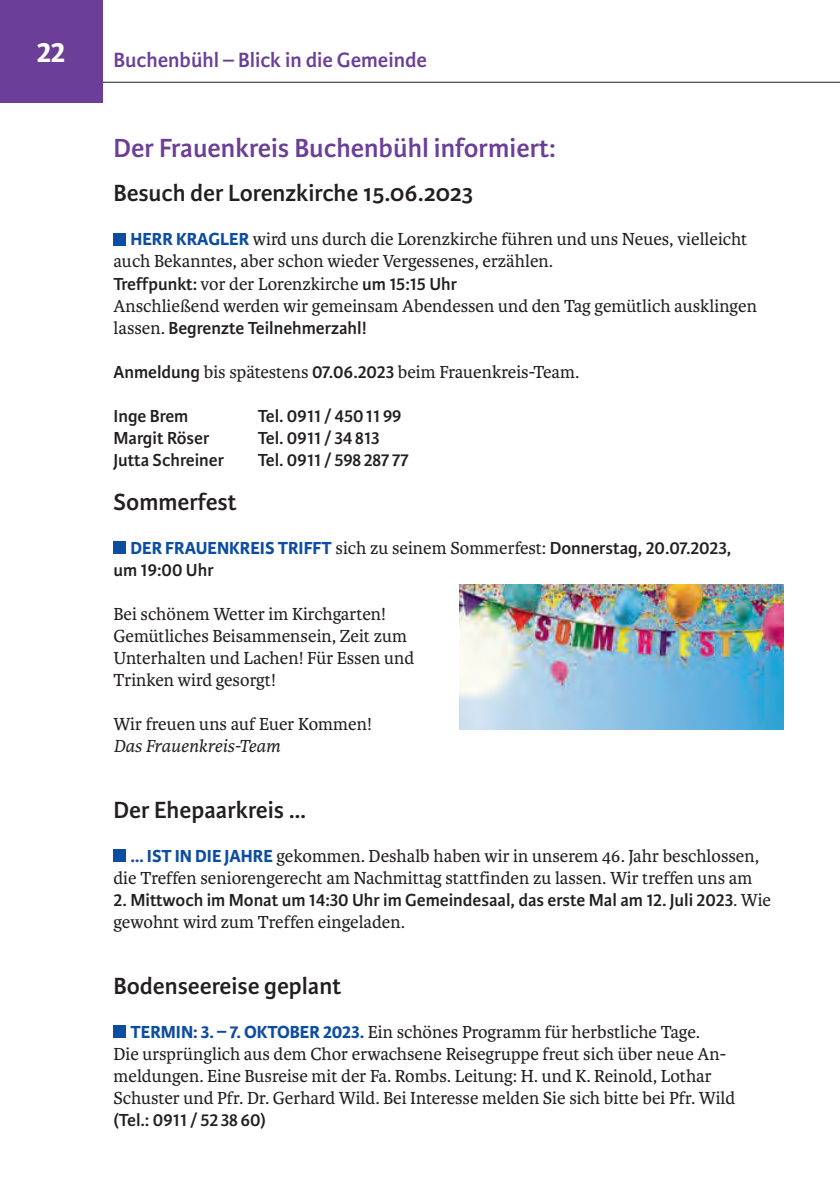
<style>
.page{position:relative;width:840px;height:1191px;background:#fff}
.page>*{position:absolute;margin:0;border:0;box-sizing:border-box;transform-origin:0 0}
.t1{font:700 30px "Karmina Sans";color:#fff}
.t2{font:600 28px "Karmina Sans";color:#6b3e98}
.t3{font:600 25px "Karmina Sans";color:#231f20}
.t4{font:600 22px "Karmina Sans";color:#6b3e98}
.t5{font:18.6px/22px "Karmina";color:#231f20}
.t6{font:600 18.6px "Karmina Sans";color:#231f20}
.t7{font:italic 18.6px "Karmina";color:#231f20}
.s1{font-family:"Karmina Sans";font-weight:700;color:#0d4da1}
.s2{font-family:"Karmina";font-weight:400}
.s3{font-family:"Karmina Sans";font-weight:600}
</style>
<div class="page">
<hr style="left:0;top:82px;width:839px;height:1px;background:#231f20">
<div style="left:0;top:0;width:102px;height:102px;background:#6b3e98"></div>
<div style="left:113px;top:233px;width:13px;height:12px;background:#0d4da1"></div>
<div style="left:113px;top:541px;width:13px;height:12px;background:#0d4da1"></div>
<div style="left:113px;top:849px;width:13px;height:12px;background:#0d4da1"></div>
<div style="left:113px;top:1025px;width:13px;height:12px;background:#0d4da1"></div>
<img style="left:459px;top:585px;width:323px;height:144px">
<h1 class="t1" style="left:37px;top:35px;width:30px">22</h1>
<p class="t4" style="left:113px;top:47px;width:315px">Buchenbühl – Blick in die Gemeinde</p>
<h2 class="t2" style="left:113px;top:132px;width:443px">Der Frauenkreis Buchenbühl informiert:</h2>
<h3 class="t3" style="left:113px;top:179px;width:361px">Besuch der Lorenzkirche 15.06.2023</h3>
<p class="t5" style="left:113px;top:229px;width:634px;text-indent:17px"><span class="s1">HERR KRAGLER</span> wird uns durch die Lorenzkirche führen und uns Neues, vielleicht auch Bekanntes, aber schon wieder Vergessenes, erzählen.</p>
<p class="t6" style="left:113px;top:273px;width:345px">Treffpunkt: <span class="s2">vor der Lorenzkirche</span> um 15:15 Uhr</p>
<p class="t5" style="left:113px;top:295px;width:644px">Anschließend werden wir gemeinsam Abendessen und den Tag gemütlich ausklingen</p>
<p class="t6" style="left:113px;top:317px;width:255px"><span class="s2">lassen.</span> Begrenzte Teilnehmerzahl!</p>
<p class="t5" style="left:113px;top:361px;width:467px"><span class="s3">Anmeldung</span> bis spätestens <span class="s3">07.06.2023</span> beim Frauenkreis-Team.</p>
<p class="t6" style="left:113px;top:405px;width:76px">Inge Brem</p>
<p class="t6" style="left:257px;top:405px;width:145px">Tel. 0911 / 4501199</p>
<p class="t6" style="left:113px;top:427px;width:97px">Margit Röser</p>
<p class="t6" style="left:257px;top:427px;width:123px">Tel. 0911 / 34813</p>
<p class="t6" style="left:113px;top:449px;width:112px">Jutta Schreiner</p>
<p class="t6" style="left:257px;top:449px;width:153px">Tel. 0911 / 598 287 77</p>
<h3 class="t3" style="left:113px;top:487px;width:125px">Sommerfest</h3>
<p class="t5" style="left:130px;top:537px;width:602px"><span class="s1">DER FRAUENKREIS TRIFFT</span> sich zu seinem Sommerfest: <span class="s3">Donnerstag, 20.07.2023,</span></p>
<p class="t6" style="left:113px;top:559px;width:102px">um 19:00 Uhr</p>
<p class="t5" style="left:113px;top:603px;width:302px">Bei schönem Wetter im Kirchgarten!<br>Gemütliches Beisammensein, Zeit zum Unterhalten und Lachen! Für Essen und Trinken wird gesorgt!</p>
<p class="t5" style="left:113px;top:713px;width:260px">Wir freuen uns auf Euer Kommen!</p>
<p class="t7" style="left:113px;top:735px;width:168px">Das Frauenkreis-Team</p>
<h3 class="t3" style="left:113px;top:795px;width:194px">Der Ehepaarkreis …</h3>
<p class="t5" style="left:113px;top:845px;width:646px;text-indent:17px"><span class="s1">… IST IN DIE JAHRE</span> gekommen. Deshalb haben wir in unserem 46. Jahr beschlossen, die Treffen seniorengerecht am Nachmittag stattfinden zu lassen. Wir treffen uns am</p>
<p class="t6" style="left:113px;top:889px;width:658px">2. Mittwoch im Monat um 14:30 Uhr im Gemeindesaal, das erste Mal am 12. Juli 2023<span class="s2">. Wie</span></p>
<p class="t5" style="left:113px;top:911px;width:293px">gewohnt wird zum Treffen eingeladen.</p>
<h3 class="t3" style="left:113px;top:971px;width:229px">Bodenseereise geplant</h3>
<p class="t5" style="left:113px;top:1021px;width:623px;text-indent:17px"><span class="s1">TERMIN: 3. – 7. OKTOBER 2023.</span> Ein schönes Programm für herbstliche Tage.<br>Die ursprünglich aus dem Chor erwachsene Reisegruppe freut sich über neue An&shy;meldungen. Eine Busreise mit der Fa. Rombs. Leitung: H. und K. Reinold, Lothar Schuster und Pfr. Dr. Gerhard Wild. Bei Interesse melden Sie sich bitte bei Pfr. Wild</p>
<p class="t6" style="left:113px;top:1109px;width:154px">(Tel.: 0911 / 52 3860)</p>
</div>
